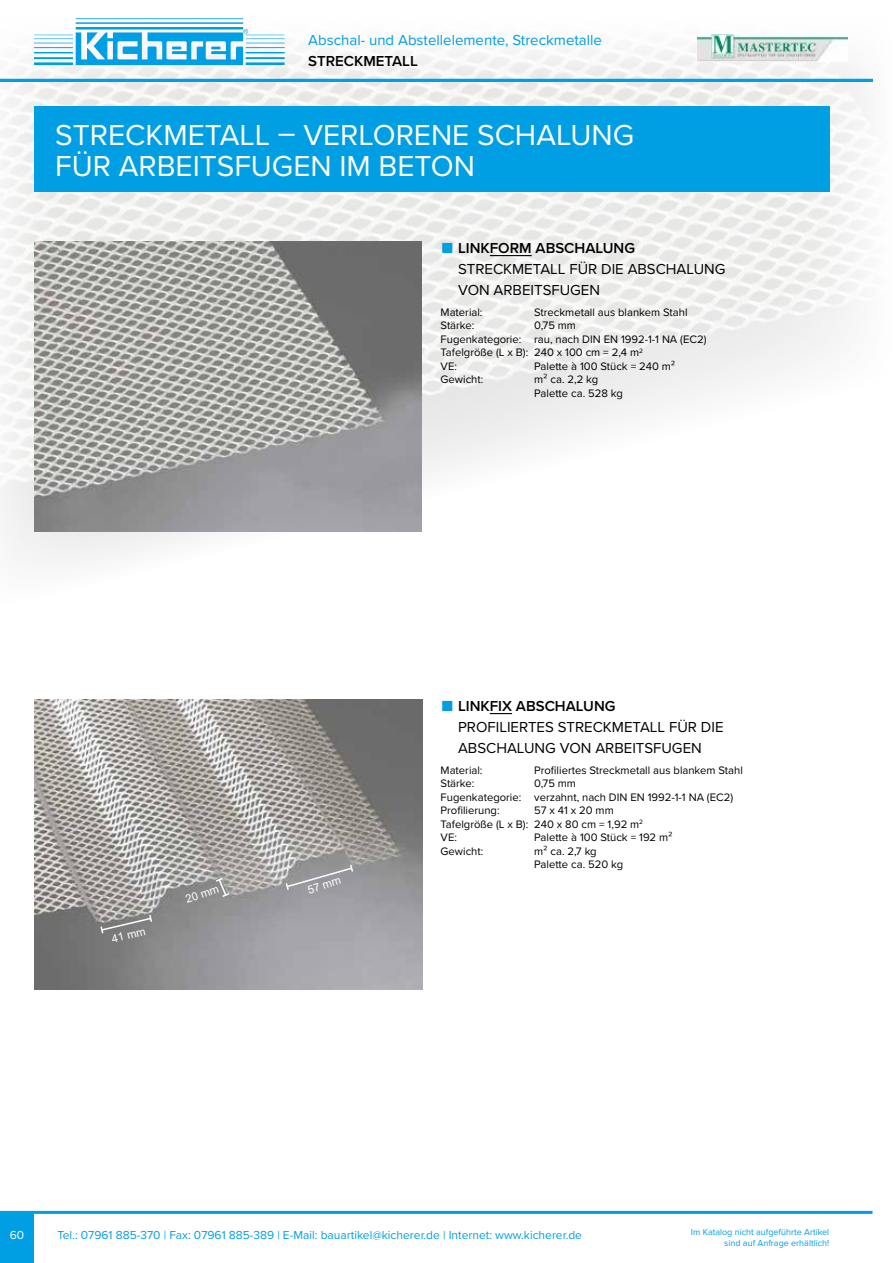
<style>
.page{position:relative;width:893px;height:1263px;background:#fff}
.page>*{position:absolute;margin:0;border:0;box-sizing:border-box;transform-origin:0 0}
.t1{font:30px/31.5px "Proxima Nova";color:#fff}
.t2{font:15px/21px "Proxima Nova";color:#000}
.t3{font:600 15px "Proxima Nova";color:#000}
.t4{font:15px "Proxima Nova";color:#009ee3}
.t5{font:12px "Proxima Nova";color:#009ee3}
.t6{font:12px "Proxima Nova";color:#fff}
.t7{font:11.25px/13.5px "Proxima Nova";color:#000}
.t8{font:11.25px "Arial";color:#fff}
.t9{font:9px/10.8px "Proxima Nova";color:#009ee3;text-align:right}
</style>
<div class="page">
<div style="left:0;top:1211px;width:34px;height:52px;background:#009ee3"></div>
<hr style="left:0;top:1211px;width:872px;height:3px;background:#009ee3">
<img style="left:0;top:82px;width:869px;height:480px">
<img style="left:34px;top:242px;width:388px;height:290px">
<img style="left:34px;top:699px;width:389px;height:291px">
<svg style="left:99px;top:913px;width:54px;height:22px"></svg>
<svg style="left:284px;top:863px;width:70px;height:29px;background:#9e9da0"></svg>
<svg style="left:214px;top:876px;width:17px;height:22px"></svg>
<img style="left:697px;top:35px;width:150px;height:27px">
<div style="left:34px;top:106px;width:795px;height:85px;background:#009ee3"></div>
<hr style="left:490px;top:255px;width:42px;height:1px;background:#000">
<svg style="left:490px;top:713px;width:22px;height:1px"></svg>
<svg style="left:34px;top:18px;width:251px;height:47px"></svg>
<hr style="left:0;top:79px;width:873px;height:3px;background:#009ee3">
<svg style="left:442px;top:243px;width:10px;height:10px"></svg>
<h2 class="t4" style="left:308px;top:29px;width:295px">Abschal- und Abstellelemente, Streckmetalle</h2>
<h2 class="t3" style="left:308px;top:49px;width:111px">STRECKMETALL</h2>
<h1 class="t1" style="left:55px;top:118px;width:580px">STRECKMETALL – VERLORENE SCHALUNG<br>FÜR ARBEITSFUGEN IM BETON</h1>
<h2 class="t3" style="left:458px;top:237px;width:179px">LINKFORM ABSCHALUNG</h2>
<h2 class="t2" style="left:458px;top:258px;width:269px">STRECKMETALL FÜR DIE ABSCHALUNG<br>VON ARBEITSFUGEN</h2>
<p class="t7" style="left:441px;top:305px;width:43px">Material:</p>
<p class="t7" style="left:534px;top:305px;width:155px">Streckmetall aus blankem Stahl</p>
<p class="t7" style="left:441px;top:318px;width:35px">Stärke:</p>
<p class="t7" style="left:441px;top:318px;width:267px;text-indent:94px">0,75 mm<br>Fugenkategorie: rau, nach DIN EN 1992-1-1 NA (EC2)<br>Tafelgröße (L x B): 240 x 100 cm = 2,4 m<sup>2<br></sup>VE:</p>
<p class="t7" style="left:534px;top:359px;width:143px">Palette à 100 Stück = 240 m²</p>
<p class="t7" style="left:441px;top:372px;width:44px">Gewicht:</p>
<p class="t7" style="left:534px;top:372px;width:90px">m² ca. 2,2 kg<br>Palette ca. 528 kg</p>
<h2 class="t3" style="left:458px;top:695px;width:159px">LINKFIX ABSCHALUNG</h2>
<h2 class="t2" style="left:458px;top:716px;width:267px">PROFILIERTES STRECKMETALL FÜR DIE<br>ABSCHALUNG VON ARBEITSFUGEN</h2>
<p class="t7" style="left:441px;top:763px;width:43px">Material:</p>
<p class="t7" style="left:534px;top:763px;width:210px">Profiliertes Streckmetall aus blankem Stahl</p>
<p class="t7" style="left:441px;top:776px;width:35px">Stärke:</p>
<p class="t7" style="left:441px;top:776px;width:294px;text-indent:94px">0,75 mm<br>Fugenkategorie: verzahnt, nach DIN EN 1992-1-1 NA (EC2)<br>Profilierung:</p>
<p class="t7" style="left:441px;top:803px;width:204px;text-indent:94px">57 x 41 x 20 mm<br>Tafelgröße (L x B): 240 x 80 cm = 1,92 m<sup>2<br></sup>VE:</p>
<p class="t7" style="left:534px;top:830px;width:140px">Palette à 100 Stück = 192 m²</p>
<p class="t8" style="left:110px;top:931px;width:36px;rotate:-13deg">41 mm</p>
<p class="t8" style="left:184px;top:891px;width:36px;rotate:-18deg">20 mm</p>
<p class="t8" style="left:306px;top:882px;width:36px;rotate:-17deg">57 mm</p>
<p class="t7" style="left:441px;top:844px;width:44px">Gewicht:</p>
<p class="t7" style="left:534px;top:844px;width:91px">m² ca. 2,7 kg<br>Palette ca. 520 kg</p>
<p class="t6" style="left:10px;top:1226px;width:16px">60</p>
<p class="t9" style="left:691px;top:1226px;width:140px">Im Katalog nicht aufgeführte Artikel sind auf Anfrage erhältlich!</p>
<p class="t5" style="left:57px;top:1226px;width:526px">Tel.: 07961 885-370 | Fax: 07961 885-389 | E-Mail: bauartikel@kicherer.de | Internet: www.kicherer.de</p>
</div>
